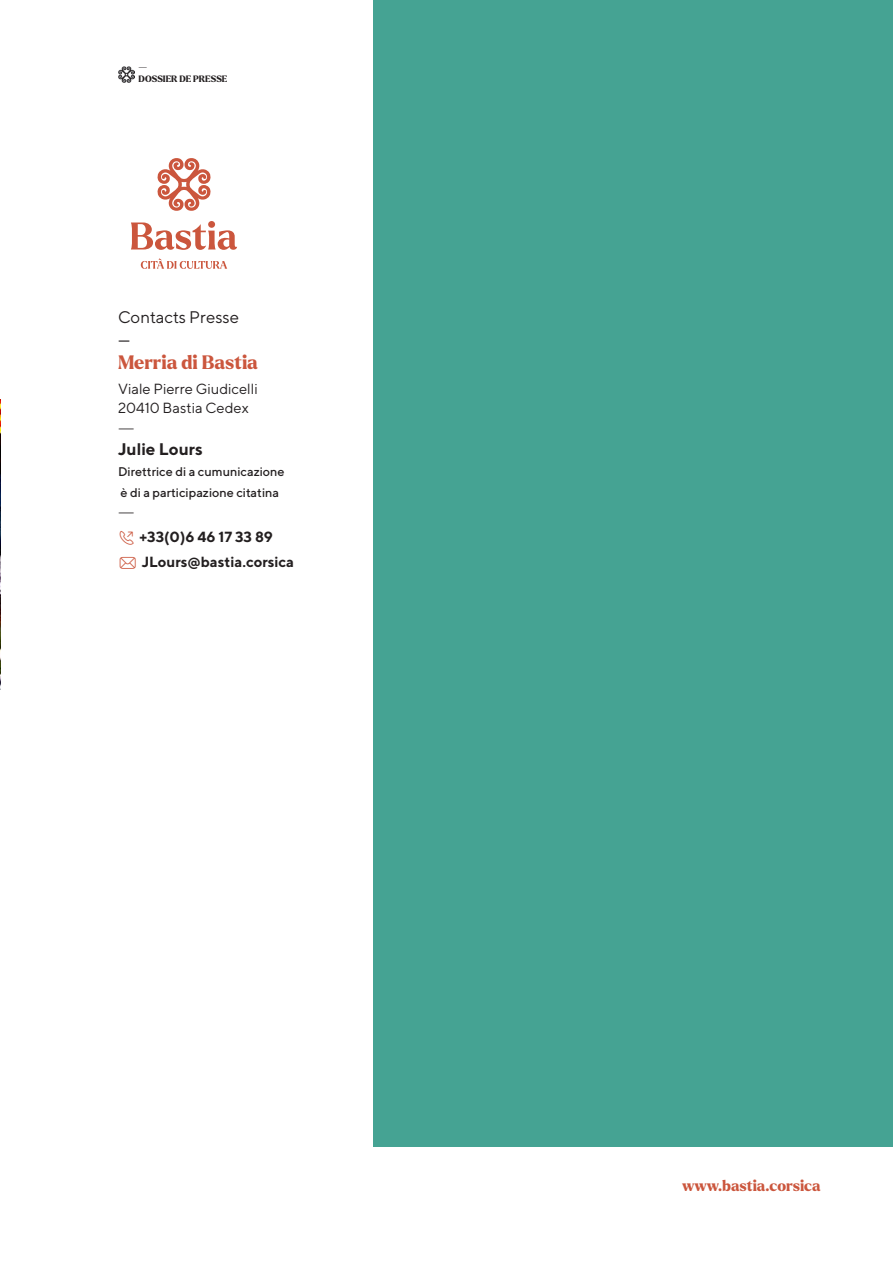
<style>
.page{position:relative;width:893px;height:1263px;background:#fff}
.page>*{position:absolute;margin:0;border:0;box-sizing:border-box;transform-origin:0 0}
.t1{font:800 18.9px "Larken";color:#cb563d}
.t2{font:16.8px "TT Norms";color:#231f20}
.t3{font:700 16.8px "TT Norms";color:#231f20}
.fonction{font:800 16.8px "Larken";color:#231f20}
.t4{font:800 15px "Larken";color:#cb563d}
.t5{font:14.7px "TT Norms";color:#231f20}
.t6{font:700 14.7px "TT Norms";color:#231f20}
.fonction-2{font:500 12.6px "TT Norms";color:#231f20}
.t7{font:800 9px "Larken";color:#231f20}
.s1{color:#cb563d}
</style>
<div class="page">
<svg style="left:141px;top:258px;width:86px;height:11px"></svg>
<svg style="left:131px;top:221px;width:106px;height:29px"></svg>
<svg style="left:157px;top:158px;width:54px;height:53px"></svg>
<img style="left:0;top:400px;width:1px;height:290px">
<div style="left:374px;top:0;width:519px;height:1146px;background:#45a393"></div>
<img style="left:119px;top:66px;width:15px;height:16px">
<p class="t7" style="left:139px;top:61px;width:10px">—</p>
<p class="t7" style="left:139px;top:73px;width:90px">DOSSIER DE PRESSE</p>
<p class="t2" style="left:118px;top:307px;width:123px">Contacts Presse</p>
<p class="t2" style="left:118px;top:330px;width:14px">—</p>
<p class="t1" style="left:118px;top:350px;width:141px">Merria di Bastia</p>
<p class="t5" style="left:118px;top:380px;width:141px">Viale Pierre Giudicelli</p>
<p class="t5" style="left:118px;top:399px;width:132px">20410 Bastia Cedex</p>
<p class="fonction" style="left:118px;top:417px;width:18px">—</p>
<p class="t3" style="left:118px;top:438px;width:86px">Julie Lours</p>
<p class="fonction-2" style="left:118px;top:464px;width:168px">Direttrice di a cumunicazione</p>
<p class="fonction-2" style="left:121px;top:485px;width:160px">è di a participazione citatina</p>
<p class="fonction" style="left:118px;top:501px;width:18px">—</p>
<p class="t6" style="left:118px;top:528px;width:156px"><span class="s1">▼</span> +33(0)6 46 17 33 89</p>
<p class="t6" style="left:142px;top:552px;width:154px">JLours@bastia.corsica</p>
<p class="t4" style="left:682px;top:1175px;width:140px">www.bastia.corsica</p>
</div>
